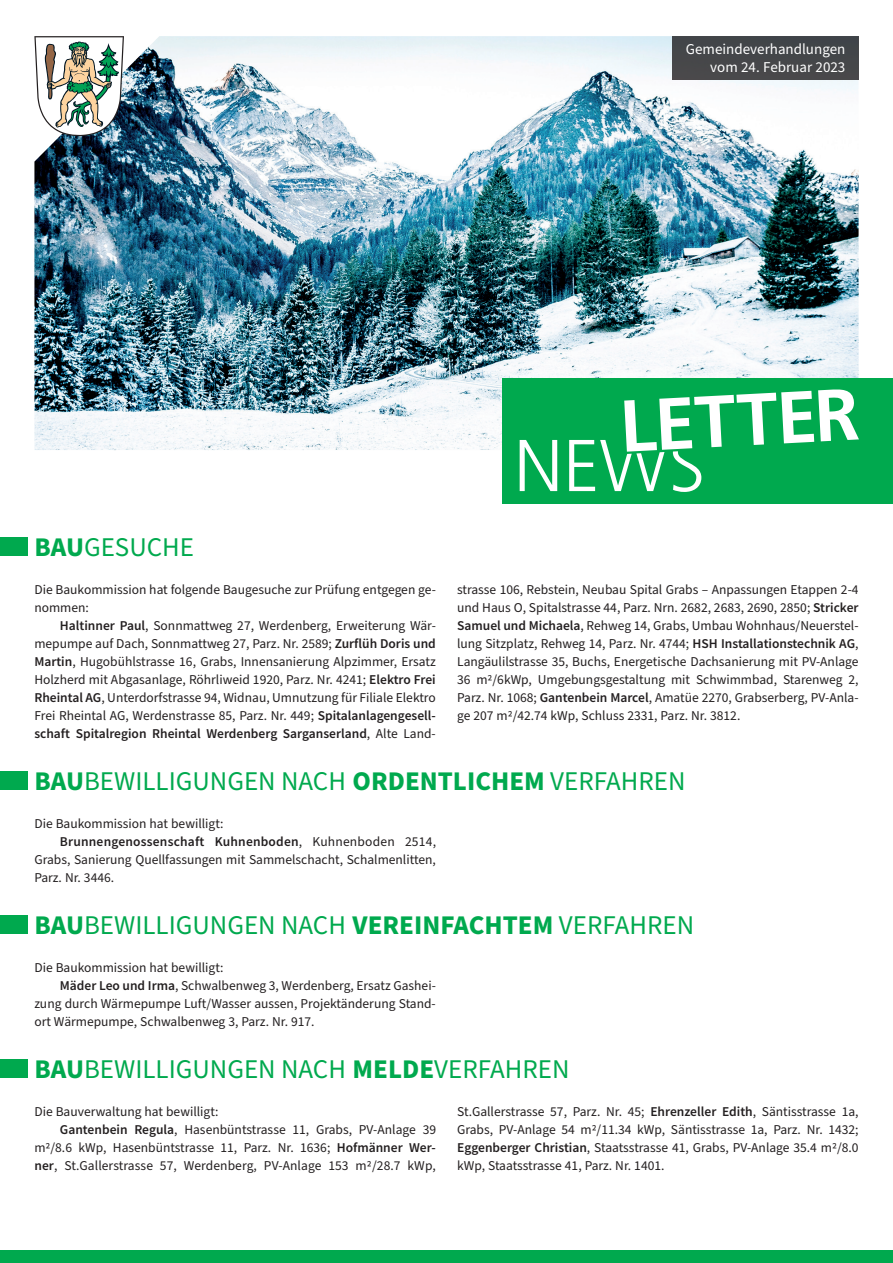
<style>
.page{position:relative;width:893px;height:1263px;background:#fff}
.page>*{position:absolute;margin:0;border:0;box-sizing:border-box;transform-origin:0 0}
.t1{font:27px "Source Sans Pro";color:#00a94e}
.t2{font:15px/18px "Source Sans Pro";color:#fff;text-align:right}
.t3{font:13.5px/18px "Source Sans Pro";color:#231f20;text-align:justify}
.t4{font:600 13.5px "Source Sans Pro";letter-spacing:.015em;color:#231f20}
.s1{font-weight:700}
.s2{font-weight:600}
.s3{font-weight:400}
</style>
<div class="page">
<img style="left:34px;top:36px;width:825px;height:414px">
<div style="left:502px;top:378px;width:391px;height:125px;background:#00a94e"></div>
<svg style="left:34px;top:36px;width:90px;height:100px"></svg>
<div style="left:0;top:1250px;width:893px;height:13px;background:#00a94e"></div>
<svg style="left:520px;top:440px;width:37px;height:51px"></svg>
<svg style="left:569px;top:389px;width:290px;height:103px"></svg>
<div style="left:0;top:772px;width:27px;height:18px;background:#00a94e"></div>
<div style="left:0;top:916px;width:27px;height:18px;background:#00a94e"></div>
<div style="left:0;top:1060px;width:27px;height:18px;background:#00a94e"></div>
<div style="left:672px;top:36px;width:187px;height:43px;background:#454749"></div>
<div style="left:0;top:538px;width:27px;height:18px;background:#00a94e"></div>
<p class="t2" style="left:686px;top:41px;width:161px">Gemeindeverhandlungen vom 24. Februar 2023</p>
<h1 class="t1" style="left:34px;top:529px;width:161px"><span class="s1">BAU</span>GESUCHE</h1>
<p class="t3" style="left:34px;top:581px;width:403px">Die Baukommission hat folgende Baugesuche zur Prüfung entgegen ge&shy;nommen:</p>
<p class="t3" style="left:34px;top:617px;width:403px;text-indent:26px"><span class="s2">Haltinner Paul</span>, Sonnmattweg 27, Werdenberg, Erweiterung Wär&shy;mepumpe auf Dach, Sonnmattweg 27, Parz. Nr. 2589; <span class="s2">Zurflüh Doris und Martin</span>, Hugobühlstrasse 16, Grabs, Innensanierung Alpzimmer, Ersatz Holzherd mit Abgasanlage, Röhrliweid 1920, Parz. Nr. 4241; <span class="s2">Elektro Frei Rheintal AG</span>, Unterdorfstrasse 94, Widnau, Umnutzung für Filiale Elektro Frei Rheintal AG, Werdenstrasse 85, Parz. Nr. 449; <span class="s2">Spitalanlagengesell&shy;schaft Spitalregion Rheintal Werdenberg Sarganserland</span>, Alte Land-</p>
<p class="t3" style="left:457px;top:581px;width:403px">strasse 106, Rebstein, Neubau Spital Grabs – Anpassungen Etappen 2-4 und Haus O, Spitalstrasse 44, Parz. Nrn. 2682, 2683, 2690, 2850; <span class="s2">Stricker Samuel und Michaela</span>, Rehweg 14, Grabs, Umbau Wohnhaus/Neuerstel&shy;lung Sitzplatz, Rehweg 14, Parz. Nr. 4744; <span class="s2">HSH Installationstechnik AG</span>, Langäulilstrasse 35, Buchs, Energetische Dachsanierung mit PV-Anlage 36 m2/6kWp, Umgebungsgestaltung mit Schwimmbad, Starenweg 2, Parz. Nr. 1068; <span class="s2">Gantenbein Marcel</span>, Amatüe 2270, Grabserberg, PV-Anla&shy;ge 207 m2/42.74 kWp, Schluss 2331, Parz. Nr. 3812.</p>
<h1 class="t1" style="left:34px;top:763px;width:653px"><span class="s1">BAU</span>BEWILLIGUNGEN NACH <span class="s1">ORDENTLICHEM</span> VERFAHREN</h1>
<p class="t3" style="left:34px;top:815px;width:191px">Die Baukommission hat bewilligt:</p>
<p class="t4" style="left:60px;top:833px;width:378px">Brunnengenossenschaft Kuhnenboden<span class="s3">, Kuhnenboden 2514,</span></p>
<p class="t3" style="left:34px;top:851px;width:403px">Grabs, Sanierung Quellfassungen mit Sammelschacht, Schalmenlitten,</p>
<p class="t3" style="left:34px;top:869px;width:81px">Parz. Nr. 3446.</p>
<h1 class="t1" style="left:34px;top:907px;width:661px"><span class="s1">BAU</span>BEWILLIGUNGEN NACH <span class="s1">VEREINFACHTEM</span> VERFAHREN</h1>
<p class="t3" style="left:34px;top:959px;width:191px">Die Baukommission hat bewilligt:</p>
<p class="t3" style="left:60px;top:977px;width:377px"><span class="s2">Mäder Leo und Irma</span>, Schwalbenweg 3, Werdenberg, Ersatz Gashei-</p>
<p class="t3" style="left:34px;top:995px;width:403px">zung durch Wärmepumpe Luft/Wasser aussen, Projektänderung Stand-</p>
<p class="t3" style="left:34px;top:1013px;width:282px">ort Wärmepumpe, Schwalbenweg 3, Parz. Nr. 917.</p>
<h1 class="t1" style="left:34px;top:1051px;width:537px"><span class="s1">BAU</span>BEWILLIGUNGEN NACH <span class="s1">MELDE</span>VERFAHREN</h1>
<p class="t3" style="left:34px;top:1103px;width:186px">Die Bauverwaltung hat bewilligt:</p>
<p class="t3" style="left:60px;top:1121px;width:378px"><span class="s2">Gantenbein Regula</span>, Hasenbüntstrasse 11, Grabs, PV-Anlage 39</p>
<p class="t3" style="left:34px;top:1139px;width:403px">m2/8.6 kWp, Hasenbüntstrasse 11, Parz. Nr. 1636; <span class="s2">Hofmänner Wer-</span></p>
<p class="t3" style="left:34px;top:1157px;width:403px"><span class="s2">ner</span>, St.Gallerstrasse 57, Werdenberg, PV-Anlage 153 m2/28.7 kWp,</p>
<p class="t3" style="left:457px;top:1103px;width:403px">St.Gallerstrasse 57, Parz. Nr. 45; <span class="s2">Ehrenzeller Edith</span>, Säntisstrasse 1a, Grabs, PV-Anlage 54 m2/11.34 kWp, Säntisstrasse 1a, Parz. Nr. 1432; <span class="s2">Eggenberger Christian</span>, Staatsstrasse 41, Grabs, PV-Anlage 35.4 m2/8.0 kWp, Staatsstrasse 41, Parz. Nr. 1401.</p>
</div>
